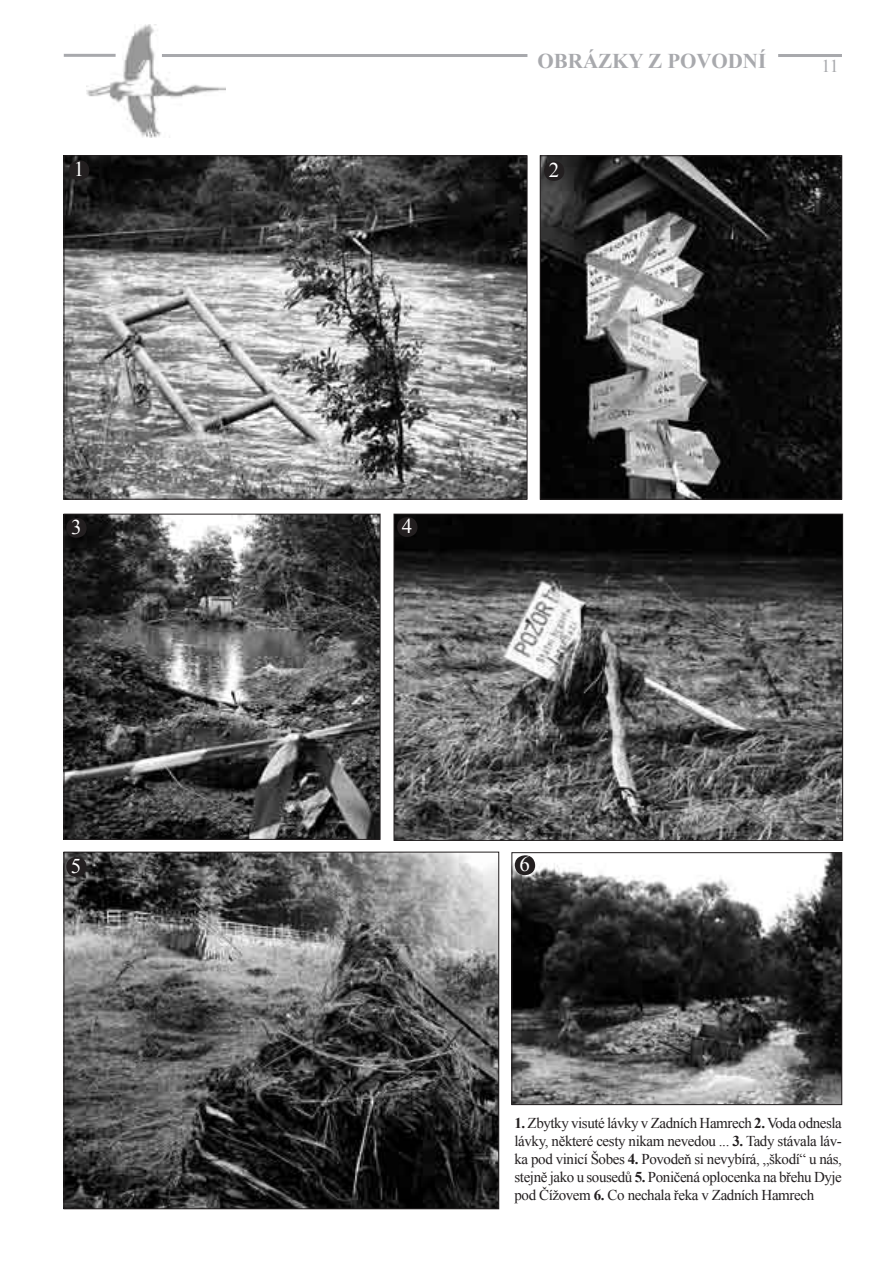
<style>
.page{position:relative;width:893px;height:1263px;background:#fff}
.page>*{position:absolute;margin:0;border:0;box-sizing:border-box;transform-origin:0 0}
.t1{font:700 21px "Times New Roman";color:#a8a9ad}
.t2{font:21px "Times New Roman";color:#fff}
.t3{font:18px "Times New Roman";color:#a8a9ad}
.t4{font:15px/18px "Times New Roman";letter-spacing:-.025em;color:#231f20;text-align:justify}
.s1{font-weight:700}
</style>
<div class="page">
<img style="left:87px;top:24px;width:138px;height:113px">
<hr style="left:162px;top:54px;width:365px;height:3px;background:#a8a9ad">
<hr style="left:778px;top:54px;width:64px;height:3px;background:#a8a9ad">
<hr style="left:64px;top:54px;width:52px;height:3px;background:#a8a9ad">
<img style="left:66px;top:158px;width:459px;height:339px">
<div style="left:64px;top:156px;width:463px;height:343px;border:1px solid #231f20"></div>
<img style="left:396px;top:516px;width:445px;height:322px">
<div style="left:394px;top:514px;width:449px;height:326px;border:1px solid #231f20"></div>
<img style="left:542px;top:158px;width:298px;height:339px">
<div style="left:540px;top:156px;width:302px;height:343px;border:1px solid #231f20"></div>
<img style="left:66px;top:516px;width:312px;height:321px">
<div style="left:64px;top:514px;width:316px;height:325px;border:1px solid #231f20"></div>
<img style="left:66px;top:854px;width:431px;height:353px">
<div style="left:64px;top:852px;width:435px;height:357px;border:1px solid #231f20"></div>
<img style="left:514px;top:854px;width:326px;height:249px">
<div style="left:512px;top:852px;width:330px;height:253px;border:1px solid #231f20"></div>
<svg style="left:69px;top:160px;width:20px;height:20px"></svg>
<svg style="left:544px;top:161px;width:20px;height:20px"></svg>
<svg style="left:66px;top:518px;width:21px;height:20px"></svg>
<svg style="left:397px;top:517px;width:20px;height:20px"></svg>
<svg style="left:66px;top:857px;width:21px;height:20px"></svg>
<svg style="left:515px;top:855px;width:20px;height:20px"></svg>
<h1 class="t1" style="left:537px;top:47px;width:230px">OBRÁZKY Z POVODNÍ</h1>
<h1 class="t2" style="left:74px;top:155px;width:12px">1</h1>
<h1 class="t2" style="left:549px;top:156px;width:12px">2</h1>
<p class="t3" style="left:821px;top:54px;width:19px">11</p>
<h1 class="t2" style="left:71px;top:513px;width:12px">3</h1>
<h1 class="t2" style="left:402px;top:512px;width:12px">4</h1>
<h1 class="t2" style="left:71px;top:852px;width:12px">5</h1>
<h1 class="t2" style="left:519px;top:850px;width:12px">6</h1>
<p class="t4" style="left:514px;top:1114px;width:329px"><span class="s1">1.</span> Zbytky visuté lávky v Zadních Hamrech <span class="s1">2.</span> Voda odnesla lávky, některé cesty nikam nevedou ... <span class="s1">3.</span> Tady stávala láv&shy;ka pod vinicí Šobes <span class="s1">4.</span> Povodeň si nevybírá, „škodí“ u nás, stejně jako u sousedů <span class="s1">5.</span> Poničená oplocenka na břehu Dyje pod Čížovem <span class="s1">6.</span> Co nechala řeka v Zadních Hamrech</p>
</div>
